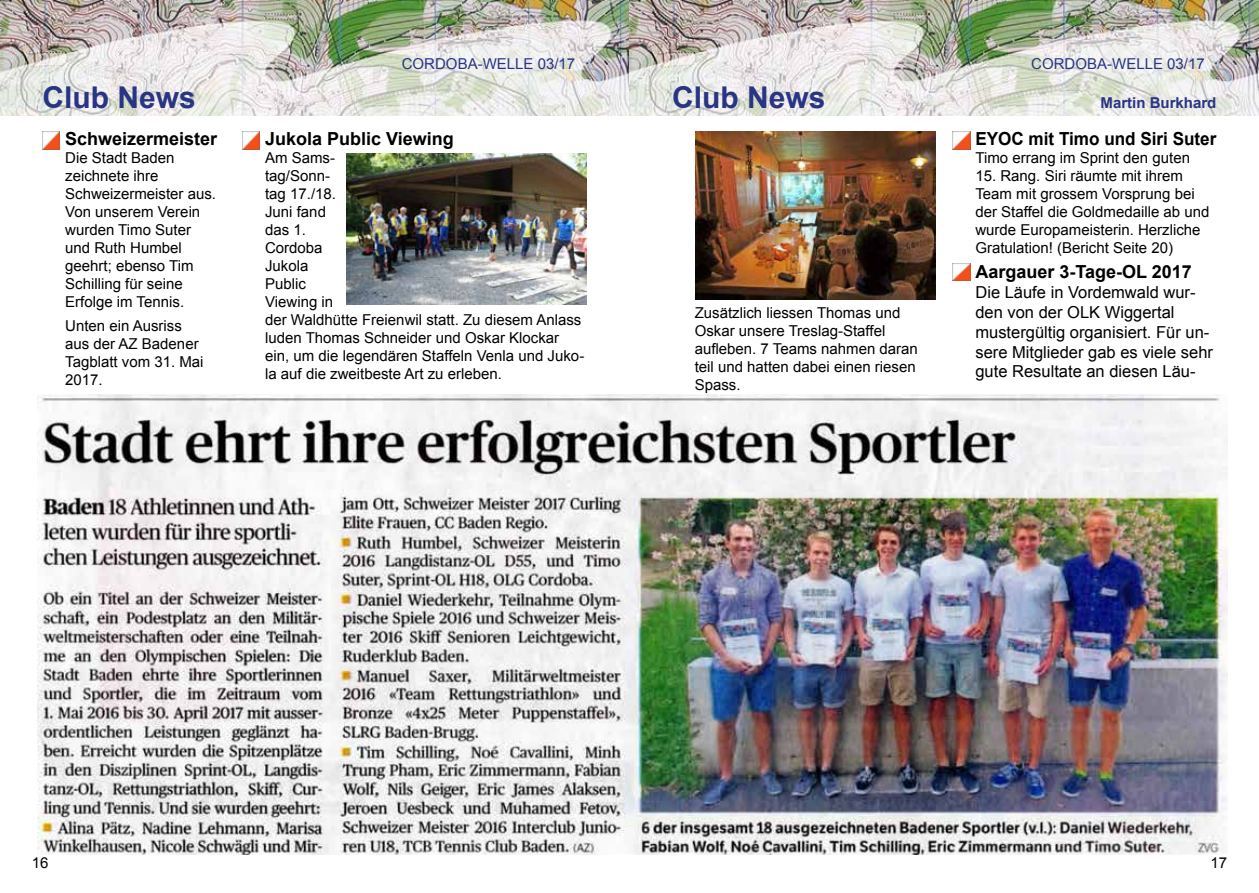
<style>
.page{position:relative;width:1259px;height:893px;background:#fff}
.page>*{position:absolute;margin:0;border:0;box-sizing:border-box;transform-origin:0 0}
.t1{font:700 30px "Arial";color:#283583}
.t2{font:700 18px "Arial";color:#000}
.t3{font:700 18px "Arial";color:#000;scale:.95 1}
.t4{font:16.5px/19.8px "Arial";color:#000}
.t5{font:15px/18px "Arial";color:#000}
.t6{font:15px "Arial";color:#283583}
.t7{font:700 15px "Arial";color:#283583}
</style>
<div class="page">
<img style="left:0;top:0;width:1259px;height:116px">
<img style="left:43px;top:132px;width:17px;height:17px">
<img style="left:346px;top:153px;width:241px;height:151px">
<img style="left:695px;top:132px;width:240px;height:168px">
<img style="left:37px;top:395px;width:1190px;height:460px">
<img style="left:242px;top:132px;width:17px;height:17px">
<img style="left:952px;top:132px;width:18px;height:17px">
<img style="left:952px;top:263px;width:18px;height:18px">
<p class="t6" style="left:402px;top:54px;width:175px">CORDOBA-WELLE 03/17</p>
<p class="t6" style="left:1031px;top:54px;width:175px">CORDOBA-WELLE 03/17</p>
<h1 class="t1" style="left:43px;top:78px;width:155px">Club News</h1>
<h1 class="t1" style="left:672px;top:78px;width:155px">Club News</h1>
<p class="t7" style="left:1100px;top:93px;width:117px">Martin Burkhard</p>
<p class="t2" style="left:65px;top:127px;width:154px">Schweizermeister</p>
<p class="t5" style="left:65px;top:149px;width:152px">Die Stadt Baden zeichnete ihre<br>Schweizermeister aus.<br>Von unserem Verein wurden Timo Suter und Ruth Humbel geehrt; ebenso Tim<br>Schilling für seine<br>Erfolge im Tennis.</p>
<p class="t5" style="left:65px;top:317px;width:140px">Unten ein Ausriss aus der AZ Badener<br>Tagblatt vom 31. Mai<br>2017.</p>
<p class="t3" style="left:975px;top:127px;width:255px">EYOC mit Timo und Siri Suter</p>
<p class="t5" style="left:975px;top:149px;width:216px">Timo errang im Sprint den guten</p>
<p class="t5" style="left:975px;top:167px;width:236px">15. Rang. Siri räumte mit ihrem Team mit grossem Vorsprung bei der Staffel die Goldmedaille ab und wurde Europameisterin. Herzliche Gratulation! (Bericht Seite 20)</p>
<p class="t2" style="left:975px;top:260px;width:218px">Aargauer 3-Tage-OL 2017</p>
<p class="t4" style="left:975px;top:283px;width:239px">Die Läufe in Vordemwald wur&shy;den von der OLK Wiggertal mustergültig organisiert. Für un&shy;sere Mitglieder gab es viele sehr gute Resultate an diesen Läu-</p>
<p class="t2" style="left:265px;top:127px;width:190px">Jukola Public Viewing</p>
<p class="t5" style="left:265px;top:149px;width:321px">Am Sams-<br>tag/Sonn-<br>tag 17./18.<br>Juni fand<br>das 1.<br>Cordoba<br>Jukola<br>Public<br>Viewing in<br>der Waldhütte Freienwil statt. Zu diesem Anlass luden Thomas Schneider und Oskar Klockar ein, um die legendären Staffeln Venla und Juko&shy;la auf die zweitbeste Art zu erleben.</p>
<p class="t5" style="left:694px;top:303px;width:225px">Zusätzlich liessen Thomas und<br>Oskar unsere Treslag-Staffel aufleben. 7 Teams nahmen daran teil und hatten dabei einen riesen<br>Spass.</p>
<p class="t5" style="left:32px;top:854px;width:18px">16</p>
<p class="t5" style="left:1210px;top:854px;width:18px">17</p>
</div>
